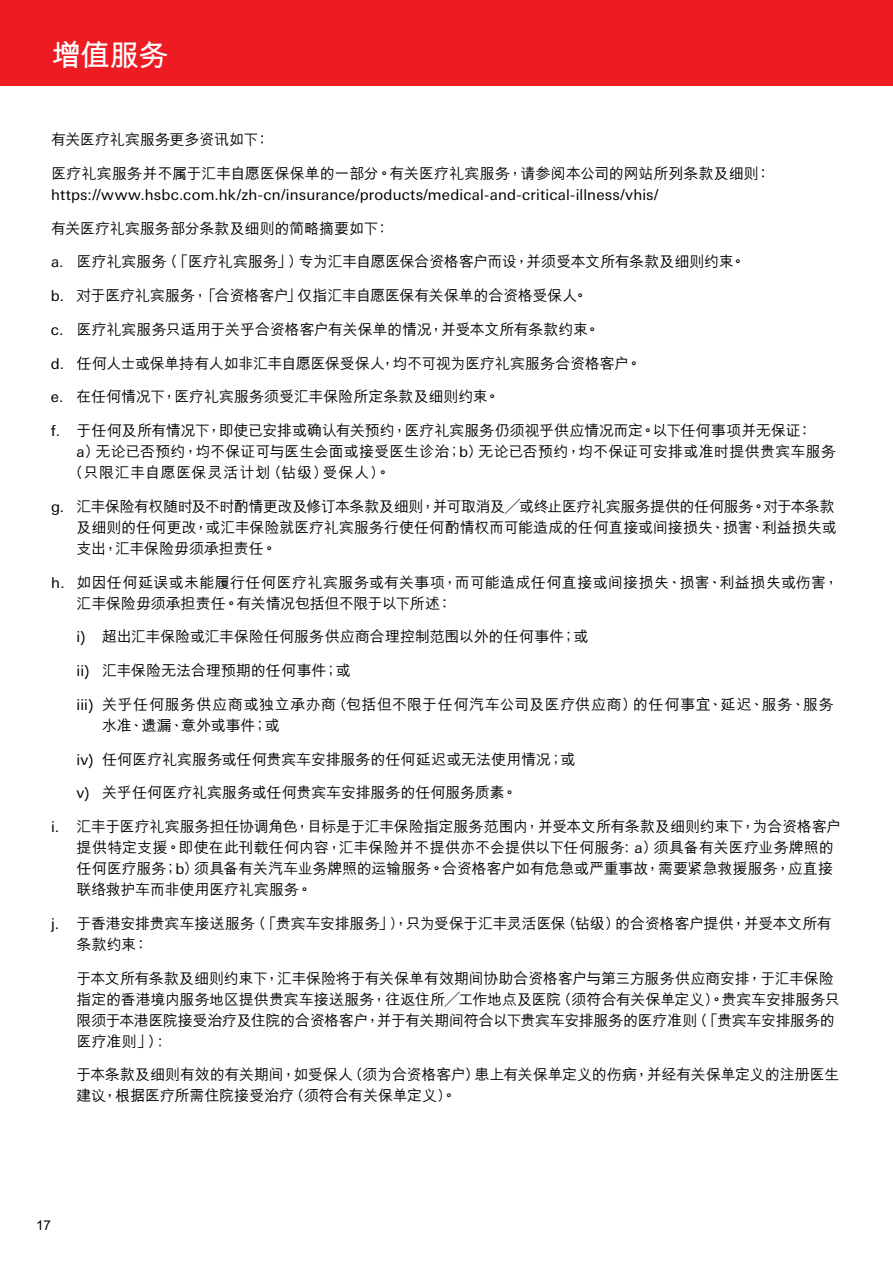
<style>
.page{position:relative;width:893px;height:1263px;background:#fff}
.page>*{position:absolute;margin:0;border:0;box-sizing:border-box;transform-origin:0 0}
.t1{font:700 30px "M Hei PR Cfor HSBC";color:#fff}
.t2{font:500 15px/21px "M Hei PR Cfor HSBC";letter-spacing:-.005em;color:#000}
.t3{font:15px "Univers Nextfor HSBC";letter-spacing:.01em;color:#000}
.t4{font:500 15px/21px "M Hei PR Cfor HSBC";letter-spacing:.03em;color:#000}
.t5{font:500 15px "M Hei PR Cfor HSBC";letter-spacing:.045em;color:#000}
.t6{font:500 13.5px "M Hei H Kfor HSBC";color:#000}
.s1{font-family:"M Hei H Kfor HSBC";font-weight:700}
.s2{font-family:"Univers Nextfor HSBC";font-weight:400}
.s3{font-family:"M Hei H Kfor HSBC"}
</style>
<div class="page">
<div style="left:0;top:0;width:893px;height:85px;background:#ed1c23"></div>
<h1 class="t1" style="left:51px;top:40px;width:119px">增值服务</h1>
<p class="t2" style="left:51px;top:129px;width:220px">有关医疗礼宾服务更多资讯如下<span class="s1">：</span></p>
<p class="t2" style="left:51px;top:163px;width:721px">医疗礼宾服务并不属于汇丰自愿医保保单的一部分<span class="s1">。</span>有关医疗礼宾服务<span class="s1">，</span>请参阅本公司的网站所列条款及细则<span class="s1">：</span></p>
<p class="t3" style="left:51px;top:184px;width:609px">https://www.hsbc.com.hk/zh-cn/insurance/products/medical-and-critical-illness/vhis/</p>
<p class="t2" style="left:51px;top:217px;width:340px">有关医疗礼宾服务部分条款及细则的简略摘要如下<span class="s1">：</span></p>
<p class="t2" style="left:51px;top:251px;width:696px"><span class="s2">a.</span> 医疗礼宾服务（「医疗礼宾服务」）专为汇丰自愿医保合资格客户而设<span class="s1">，</span>并须受本文所有条款及细则约束<span class="s1">。</span></p>
<p class="t2" style="left:51px;top:285px;width:538px"><span class="s2">b.</span> 对于医疗礼宾服务<span class="s1">，</span>「合资格客户」仅指汇丰自愿医保有关保单的合资格受保人<span class="s1">。</span></p>
<p class="t2" style="left:51px;top:319px;width:550px"><span class="s2">c.</span> 医疗礼宾服务只适用于关乎合资格客户有关保单的情况<span class="s1">，</span>并受本文所有条款约束<span class="s1">。</span></p>
<p class="t2" style="left:51px;top:352px;width:592px"><span class="s2">d.</span> 任何人士或保单持有人如非汇丰自愿医保受保人<span class="s1">，</span>均不可视为医疗礼宾服务合资格客户<span class="s1">。</span></p>
<p class="t2" style="left:51px;top:386px;width:450px"><span class="s2">e.</span> 在任何情况下<span class="s1">，</span>医疗礼宾服务须受汇丰保险所定条款及细则约束<span class="s1">。</span></p>
<p class="t2" style="left:51px;top:420px;width:763px"><span class="s2">f.</span> 于任何及所有情况下<span class="s1">，</span>即使已安排或确认有关预约<span class="s1">，</span>医疗礼宾服务仍须视乎供应情况而定<span class="s1">。</span>以下任何事项并无保证<span class="s1">：</span></p>
<p class="t2" style="left:77px;top:441px;width:761px"><span class="s2">a</span>）无论已否预约<span class="s1">，</span>均不保证可与医生会面或接受医生诊治<span class="s3">；</span><span class="s2">b</span>）无论已否预约<span class="s1">，</span>均不保证可安排或准时提供贵宾车服务</p>
<p class="t5" style="left:68px;top:465px;width:324px">（只限汇丰自愿医保灵活计划（钻级）受保人)<span class="s1">。</span></p>
<p class="t2" style="left:77px;top:496px;width:762px;text-indent:-26px"><span class="s2">g.</span> 汇丰保险有权随时及不时酌情更改及修订本条款及细则<span class="s1">，</span>并可取消及／或终止医疗礼宾服务提供的任何服务<span class="s1">。</span>对于本条款及细则的任何更改<span class="s1">，</span>或汇丰保险就医疗礼宾服务行使任何酌情权而可能造成的任何直接或间接损失<span class="s1">、</span>损害<span class="s1">、</span>利益损失或支出<span class="s1">，</span>汇丰保险毋须承担责任<span class="s1">。</span></p>
<p class="t2" style="left:77px;top:571px;width:764px;text-indent:-26px"><span class="s2">h.</span> 如因任何延误或未能履行任何医疗礼宾服务或有关事项<span class="s1">，</span>而可能造成任何直接或间接损失<span class="s1">、</span>损害<span class="s1">、</span>利益损失或伤害<span class="s1">，</span>汇丰保险毋须承担责任<span class="s1">。</span>有关情况包括但不限于以下所述<span class="s1">：</span></p>
<p class="t2" style="left:77px;top:626px;width:513px"><span class="s2">i</span>) 超出汇丰保险或汇丰保险任何服务供应商合理控制范围以外的任何事件<span class="s3">；</span>或</p>
<p class="t2" style="left:77px;top:660px;width:276px"><span class="s2">ii</span>) 汇丰保险无法合理预期的任何事件<span class="s3">；</span>或</p>
<p class="t4" style="left:102px;top:694px;width:733px;text-indent:-25px"><span class="s2">iii</span>) 关乎任何服务供应商或独立承办商（包括但不限于任何汽车公司及医疗供应商）的任何事宜<span class="s1">、</span>延迟<span class="s1">、</span>服务<span class="s1">、</span>服务水准<span class="s1">、</span>遗漏<span class="s1">、</span>意外或事件<span class="s3">；</span>或</p>
<p class="t2" style="left:77px;top:748px;width:501px"><span class="s2">iv</span>) 任何医疗礼宾服务或任何贵宾车安排服务的任何延迟或无法使用情况<span class="s3">；</span>或</p>
<p class="t2" style="left:77px;top:782px;width:442px"><span class="s2">v</span>) 关乎任何医疗礼宾服务或任何贵宾车安排服务的任何服务质素<span class="s1">。</span></p>
<p class="t2" style="left:77px;top:816px;width:766px;text-indent:-26px"><span class="s2">i.</span> 汇丰于医疗礼宾服务担任协调角色<span class="s1">，</span>目标是于汇丰保险指定服务范围内<span class="s1">，</span>并受本文所有条款及细则约束下<span class="s1">，</span>为合资格客户提供特定支援<span class="s1">。</span>即使在此刊载任何内容<span class="s1">，</span>汇丰保险并不提供亦不会提供以下任何服务：<span class="s2">a</span>）须具备有关医疗业务牌照的任何医疗服务<span class="s3">；</span><span class="s2">b</span>）须具备有关汽车业务牌照的运输服务<span class="s1">。</span>合资格客户如有危急或严重事故<span class="s1">，</span>需要紧急救援服务<span class="s1">，</span>应直接联络救护车而非使用医疗礼宾服务<span class="s1">。</span></p>
<p class="t2" style="left:77px;top:913px;width:757px;text-indent:-26px"><span class="s2">j.</span> 于香港安排贵宾车接送服务（「贵宾车安排服务」)<span class="s1">，</span>只为受保于汇丰灵活医保（钻级）的合资格客户提供<span class="s1">，</span>并受本文所有条款约束<span class="s1">：</span></p>
<p class="t2" style="left:77px;top:967px;width:765px">于本文所有条款及细则约束下<span class="s1">，</span>汇丰保险将于有关保单有效期间协助合资格客户与第三方服务供应商安排<span class="s1">，</span>于汇丰保险指定的香港境内服务地区提供贵宾车接送服务<span class="s1">，</span>往返住所／工作地点及医院（须符合有关保单定义)<span class="s1">。</span>贵宾车安排服务只限须于本港医院接受治疗及住院的合资格客户<span class="s1">，</span>并于有关期间符合以下贵宾车安排服务的医疗准则（「贵宾车安排服务的医疗准则」）：</p>
<p class="t2" style="left:77px;top:1064px;width:764px">于本条款及细则有效的有关期间<span class="s1">，</span>如受保人（须为合资格客户）患上有关保单定义的伤病<span class="s1">，</span>并经有关保单定义的注册医生建议<span class="s1">，</span>根据医疗所需住院接受治疗（须符合有关保单定义)<span class="s1">。</span></p>
<p class="t6" style="left:36px;top:1215px;width:17px">17</p>
</div>
